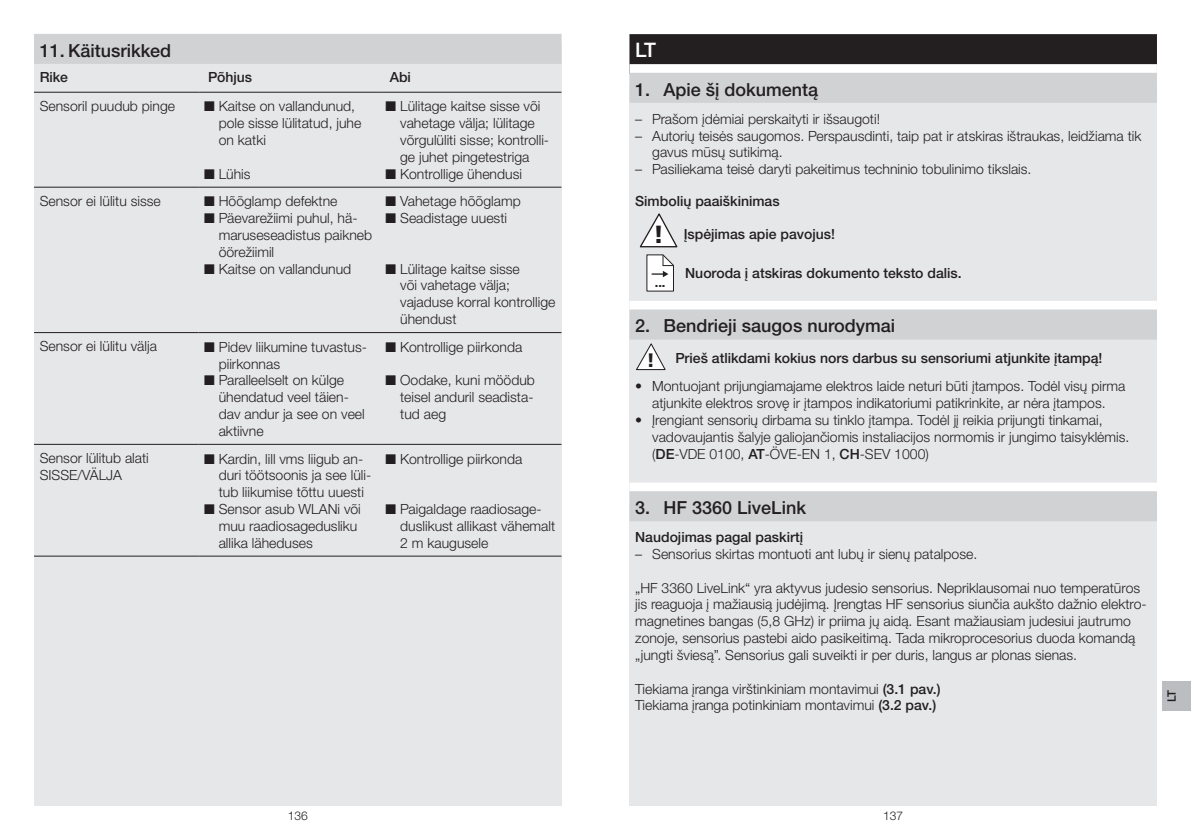
<style>
.page{position:relative;width:1191px;height:840px;background:#fff}
.page>*{position:absolute;margin:0;border:0;box-sizing:border-box;transform-origin:0 0}
.t1{font:500 20px "Helvetica Neue LTW1 G";color:#fff}
.t2{font:900 19.4px "Frutiger LT Com";color:#231f20}
.t3{font:500 18px "Helvetica Neue LTW1 G";color:#231f20}
.t4{font:300 14px/16.8px "Helvetica Neue LTW1 G";color:#231f20}
.t5{font:500 14px "Helvetica Neue LTW1 G";color:#231f20}
.t6{font:700 13px "Helvetica Neue LT Pro";color:#231f20}
.t7{font:300 12px "Helvetica Neue LTW1 G";color:#231f20}
.t8{font:500 11.6px "Helvetica Neue LTW1 G";color:#231f20}
.s1{font-family:"Frutiger LT Com";font-weight:900;font-size:24.8px}
.s2{font-weight:500}
</style>
<div class="page">
<div style="left:34px;top:34px;width:527px;height:771px;background:#e6e7e9"></div>
<svg style="left:34px;top:91px;width:527px;height:353px"></svg>
<hr style="left:34px;top:555px;width:164px;height:1px;background:#231f20">
<hr style="left:198px;top:555px;width:182px;height:1px;background:#231f20">
<hr style="left:380px;top:555px;width:181px;height:1px;background:#231f20">
<hr style="left:34px;top:92px;width:164px;height:1px;background:#231f20">
<hr style="left:198px;top:92px;width:182px;height:1px;background:#231f20">
<hr style="left:380px;top:92px;width:181px;height:1px;background:#231f20">
<hr style="left:34px;top:187px;width:164px;height:1px;background:#231f20">
<hr style="left:198px;top:187px;width:182px;height:1px;background:#231f20">
<hr style="left:380px;top:187px;width:181px;height:1px;background:#231f20">
<hr style="left:34px;top:332px;width:164px;height:1px;background:#231f20">
<hr style="left:198px;top:332px;width:182px;height:1px;background:#231f20">
<hr style="left:380px;top:332px;width:181px;height:1px;background:#231f20">
<hr style="left:34px;top:444px;width:164px;height:1px;background:#231f20">
<hr style="left:198px;top:444px;width:182px;height:1px;background:#231f20">
<hr style="left:380px;top:444px;width:181px;height:1px;background:#231f20">
<div style="left:34px;top:34px;width:527px;height:30px;background:#d1d2d4"></div>
<div style="left:629px;top:34px;width:528px;height:770px;background:#e6e7e9"></div>
<div style="left:629px;top:34px;width:528px;height:40px;background:#231f20"></div>
<div style="left:629px;top:64px;width:528px;height:20px;background:#fff"></div>
<div style="left:629px;top:73px;width:528px;height:30px;background:#d1d2d4"></div>
<div style="left:629px;top:301px;width:528px;height:20px;background:#fff"></div>
<div style="left:629px;top:309px;width:528px;height:30px;background:#d1d2d4"></div>
<div style="left:629px;top:482px;width:528px;height:20px;background:#fff"></div>
<div style="left:629px;top:491px;width:528px;height:30px;background:#d1d2d4"></div>
<svg style="left:640px;top:213px;width:37px;height:35px"></svg>
<svg style="left:646px;top:254px;width:28px;height:37px"></svg>
<svg style="left:636px;top:343px;width:29px;height:27px"></svg>
<div style="left:1162px;top:680px;width:29px;height:30px;background:#bcbdc0"></div>
<p class="t3" style="left:40px;top:39px;width:133px">11. Käitusrikked</p>
<h1 class="t1" style="left:635px;top:38px;width:22px">LT</h1>
<p class="t3" style="left:635px;top:78px;width:185px">1. Apie šį dokumentą</p>
<p class="t4" style="left:635px;top:110px;width:246px">– Prašom įdėmiai perskaityti ir išsaugoti!</p>
<p class="t4" style="left:652px;top:127px;width:491px;text-indent:-17px">– Autorių teisės saugomos. Perspausdinti, taip pat ir atskiras ištraukas, leidžiama tik gavus mūsų sutikimą.</p>
<p class="t4" style="left:635px;top:161px;width:398px">– Pasiliekama teisė daryti pakeitimus techninio tobulinimo tikslais.</p>
<p class="t5" style="left:635px;top:193px;width:146px">Simbolių paaiškinimas</p>
<p class="t5" style="left:653px;top:225px;width:183px"><span class="s1">!</span> Įspėjimas apie pavojus!</p>
<p class="t5" style="left:40px;top:69px;width:30px">Rike</p>
<p class="t5" style="left:208px;top:69px;width:45px">Põhjus</p>
<p class="t5" style="left:390px;top:69px;width:23px">Abi</p>
<p class="t4" style="left:40px;top:97px;width:137px">Sensoril puudub pinge</p>
<p class="t4" style="left:219px;top:98px;width:144px;text-indent:-15px">■ Kaitse on vallandunud, pole sisse lülitatud, juhe on katki</p>
<p class="t4" style="left:204px;top:165px;width:48px">■ Lühis</p>
<p class="t4" style="left:400px;top:98px;width:150px;text-indent:-15px">■ Lülitage kaitse sisse või vahetage välja; lülitage võrgulüliti sisse; kontrolli&shy;ge juhet pingetestriga</p>
<p class="t4" style="left:386px;top:165px;width:138px">■ Kontrollige ühendusi</p>
<p class="t4" style="left:40px;top:192px;width:123px">Sensor ei lülitu sisse</p>
<p class="t4" style="left:204px;top:193px;width:135px">■ Hõõglamp defektne</p>
<p class="t4" style="left:219px;top:209px;width:155px;text-indent:-15px">■ Päevarežiimi puhul, hä&shy;maruseseadistus paikneb öörežiimil</p>
<p class="t4" style="left:204px;top:260px;width:149px">■ Kaitse on vallandunud</p>
<p class="t4" style="left:386px;top:193px;width:137px">■ Vahetage hõõglamp</p>
<p class="t4" style="left:386px;top:209px;width:123px">■ Seadistage uuesti</p>
<p class="t4" style="left:400px;top:260px;width:157px;text-indent:-15px">■ Lülitage kaitse sisse<br>või vahetage välja; vajaduse korral kontrollige ühendust</p>
<p class="t5" style="left:685px;top:264px;width:276px">Nuoroda į atskiras dokumento teksto dalis.</p>
<p class="t3" style="left:635px;top:315px;width:261px">2. Bendrieji saugos nurodymai</p>
<p class="t5" style="left:675px;top:349px;width:428px">Prieš atlikdami kokius nors darbus su sensoriumi atjunkite įtampą!</p>
<p class="t4" style="left:635px;top:378px;width:491px;text-align:center">• Montuojant prijungiamajame elektros laide neturi būti įtampos. Todėl visų pirma atjunkite elektros srovę ir įtampos indikatoriumi patikrinkite, ar nėra įtampos.</p>
<p class="t4" style="left:652px;top:411px;width:479px;text-indent:-17px">• Įrengiant sensorių dirbama su tinklo įtampa. Todėl jį reikia prijungti tinkamai, vadovaujantis šalyje galiojančiomis instaliacijos normomis ir jungimo taisyklėmis. (<span class="s2">DE</span>-VDE 0100, <span class="s2">AT</span>-ÖVE-EN 1, <span class="s2">CH</span>-SEV 1000)</p>
<p class="t3" style="left:635px;top:496px;width:172px">3. HF 3360 LiveLink</p>
<p class="t5" style="left:635px;top:528px;width:169px">Naudojimas pagal paskirtį</p>
<p class="t4" style="left:635px;top:545px;width:343px">– Sensorius skirtas montuoti ant lubų ir sienų patalpose.</p>
<p class="t4" style="left:635px;top:578px;width:513px">„HF 3360 LiveLink“ yra aktyvus judesio sensorius. Nepriklausomai nuo temperatūros jis reaguoja į mažiausią judėjimą. Įrengtas HF sensorius siunčia aukšto dažnio elektro&shy;magnetines bangas (5,8 GHz) ir priima jų aidą. Esant mažiausiam judesiui jautrumo zonoje, sensorius pastebi aido pasikeitimą. Tada mikroprocesorius duoda komandą „jungti šviesą”. Sensorius gali suveikti ir per duris, langus ar plonas sienas.</p>
<p class="t4" style="left:635px;top:679px;width:307px">Tiekiama įranga virštinkiniam montavimui <span class="s2">(3.1 pav.)<br></span>Tiekiama įranga potinkiniam montavimui <span class="s2">(3.2 pav.)</span></p>
<p class="t6" style="left:654px;top:274px;width:12px">...</p>
<p class="t4" style="left:40px;top:337px;width:119px">Sensor ei lülitu välja</p>
<p class="t4" style="left:219px;top:338px;width:150px;text-indent:-15px">■ Pidev liikumine tuvastus&shy;piirkonnas</p>
<p class="t4" style="left:219px;top:372px;width:148px;text-indent:-15px">■ Paralleelselt on külge ühendatud veel täien&shy;dav andur ja see on veel aktiivne</p>
<p class="t4" style="left:386px;top:338px;width:138px">■ Kontrollige piirkonda</p>
<p class="t4" style="left:400px;top:372px;width:136px;text-align:justify;text-indent:-15px">■ Oodake, kuni möödub teisel anduril seadista&shy;tud aeg</p>
<h2 class="t2" style="left:646px;top:348px;width:10px">!</h2>
<p class="t4" style="left:40px;top:449px;width:111px">Sensor lülitub alati<br>SISSE/VÄLJA</p>
<p class="t4" style="left:219px;top:450px;width:154px;text-indent:-15px">■ Kardin, lill vms liigub an&shy;duri töötsoonis ja see lüli&shy;tub liikumise tõttu uuesti</p>
<p class="t4" style="left:219px;top:500px;width:144px;text-indent:-15px">■ Sensor asub WLANi või muu raadiosagedusliku allika läheduses</p>
<p class="t4" style="left:386px;top:450px;width:138px">■ Kontrollige piirkonda</p>
<p class="t4" style="left:400px;top:500px;width:157px;text-indent:-15px">■ Paigaldage raadiosage&shy;duslikust allikast vähemalt<br>2 m kaugusele</p>
<p class="t8" style="left:1164px;top:701px;width:14px;rotate:-90deg">LT</p>
<p class="t7" style="left:288px;top:808px;width:22px">136</p>
<p class="t7" style="left:883px;top:808px;width:22px">137</p>
</div>
